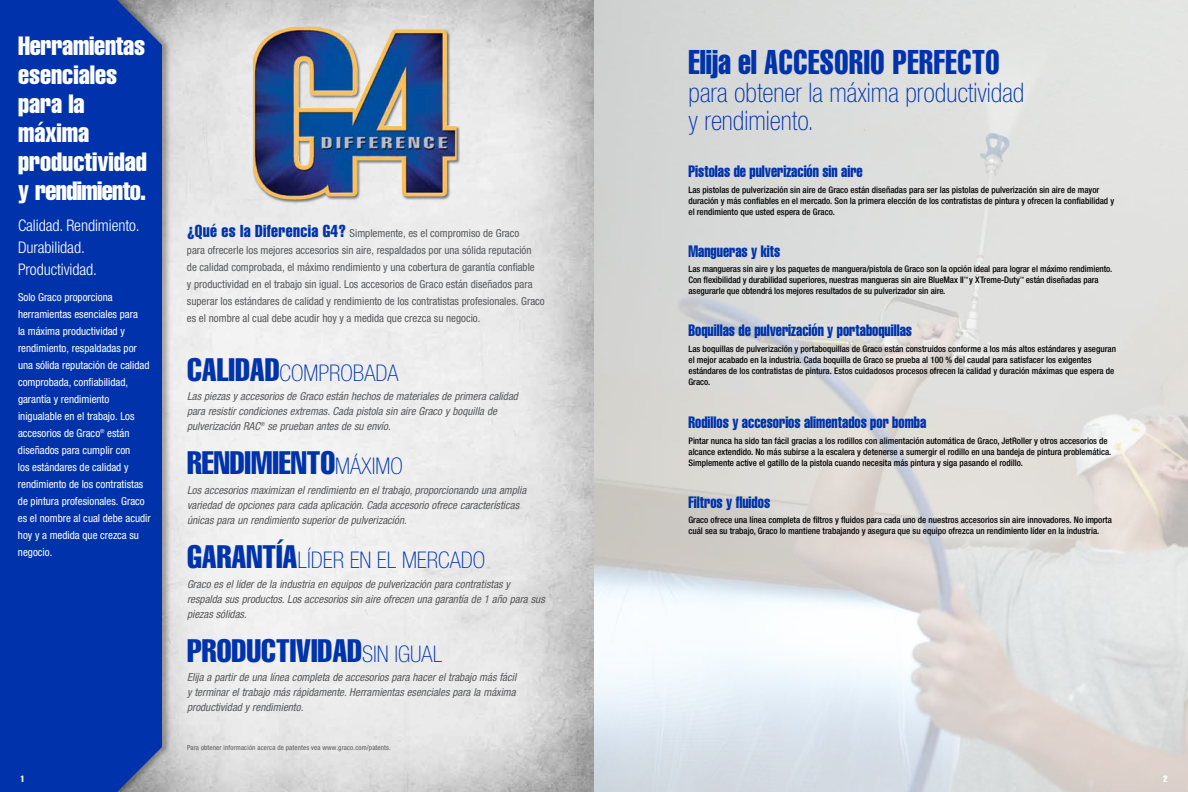
<style>
.page{position:relative;width:1188px;height:792px;background:#fff}
.page>*{position:absolute;margin:0;border:0;box-sizing:border-box;transform-origin:0 0}
.t1{font:33.8px "Helvetica LT Std Comp";letter-spacing:.02em;color:#0033ab;scale:.9 1}
.t2{font:32px "Helvetica LT Std Comp";color:#0033ab}
.t3{font:100 condensed 27px/28px "Helvetica Neue LT Std";color:#0033ab}
.t4{font:26px/29px "Helvetica LT Std Comp";color:#fff}
.t5{font:100 condensed 23px "Helvetica Neue LT Std";color:#0033ab}
.t6{font:16.2px "Helvetica LT Std Comp";color:#0033ab;scale:.9 1}
.t7{font:300 condensed 16px/22px "Helvetica Neue LT Std";letter-spacing:-.005em;color:#fff}
.t8{font:italic condensed 11px/15px "Helvetica Neue LT Std";color:#58595b}
.t9{font:condensed 11px/17px "Helvetica Neue LT Std";color:#58595b}
.t10{font:condensed 11px/17px "Helvetica Neue LT Std";color:#fff}
.t11{font:500 condensed 9px/11px "Helvetica Neue LT Std";color:#000}
.t12{font:9px "Helvetica LT Std Comp";color:#fff}
.t13{font:condensed 7px "Helvetica Neue LT Std";letter-spacing:.02em;color:#58595b}
.s1{font-family:"Helvetica LT Std Comp";font-stretch:normal;font-size:17px;color:#0033ab}
.s2{font-family:"Helvetica LT Std Comp";font-weight:400;font-stretch:normal;font-size:32px}
.s3{font-family:"Helvetica Neue LT Std";font-weight:100;font-stretch:condensed;font-size:23px}
</style>
<div class="page">
<div style="left:252px;top:26px;width:209px;height:178px;background:#000;opacity:.5"></div>
<img style="left:253px;top:27px;width:204px;height:173px">
<div style="left:0;top:0;width:172px;height:792px;background:#000;opacity:.3"></div>
<div style="left:0;top:0;width:162px;height:792px;background:#0033ab"></div>
<h3 class="t4" style="left:18px;top:31px;width:131px">Herramientas esenciales para la máxima productividad y rendimiento.</h3>
<h3 class="t7" style="left:18px;top:214px;width:123px">Calidad. Rendimiento.<br>Durabilidad.<br>Productividad.</h3>
<p class="t10" style="left:18px;top:288px;width:134px">Solo Graco proporciona herramientas esenciales para<br>la máxima productividad y rendimiento, respaldadas por una sólida reputación de calidad comprobada, confiabilidad, garantía y rendimiento inigualable en el trabajo. Los accesorios de Graco<sup>®</sup> están diseñados para cumplir con<br>los estándares de calidad y rendimiento de los contratistas de pintura profesionales. Graco es el nombre al cual debe acudir hoy y a medida que crezca su negocio.</p>
<p class="t9" style="left:187px;top:225px;width:359px"><span class="s1">¿Qué es la Diferencia G4?</span> Simplemente, es el compromiso de Graco<br>para ofrecerle los mejores accesorios sin aire, respaldados por una sólida reputación<br>de calidad comprobada, el máximo rendimiento y una cobertura de garantía confiable<br>y productividad en el trabajo sin igual. Los accesorios de Graco están diseñados para superar los estándares de calidad y rendimiento de los contratistas profesionales. Graco es el nombre al cual debe acudir hoy y a medida que crezca su negocio.</p>
<h3 class="t5" style="left:187px;top:360px;width:213px"><span class="s2">CALIDAD</span>COMPROBADA</h3>
<p class="t8" style="left:187px;top:389px;width:332px">Las piezas y accesorios de Graco están hechos de materiales de primera calidad para resistir condiciones extremas. Cada pistola sin aire Graco y boquilla de pulverización RAC<sup>®</sup> se prueban antes de su envío.</p>
<h2 class="t2" style="left:187px;top:443px;width:217px">RENDIMIENTO<span class="s3">MÁXIMO</span></h2>
<p class="t8" style="left:187px;top:483px;width:341px">Los accesorios maximizan el rendimiento en el trabajo, proporcionando una amplia variedad de opciones para cada aplicación. Cada accesorio ofrece características únicas para un rendimiento superior de pulverización.</p>
<h3 class="t5" style="left:187px;top:547px;width:300px"><span class="s2">GARANTÍA</span>LÍDER EN EL MERCADO</h3>
<p class="t8" style="left:187px;top:577px;width:359px">Graco es el líder de la industria en equipos de pulverización para contratistas y respalda sus productos. Los accesorios sin aire ofrecen una garantía de 1 año para sus piezas sólidas.</p>
<h2 class="t2" style="left:187px;top:630px;width:257px">PRODUCTIVIDAD<span class="s3">SIN IGUAL</span></h2>
<p class="t8" style="left:187px;top:670px;width:331px;text-align:justify">Elija a partir de una línea completa de accesorios para hacer el trabajo más fácil y terminar el trabajo más rápidamente. Herramientas esenciales para la máxima productividad y rendimiento.</p>
<p class="t13" style="left:187px;top:743px;width:205px">Para obtener información acerca de patentes vea www.graco.com/patents.</p>
<h1 class="t1" style="left:688px;top:41px;width:347px">Elija el ACCESORIO PERFECTO</h1>
<h3 class="t3" style="left:689px;top:79px;width:337px">para obtener la máxima productividad y rendimiento.</h3>
<h3 class="t6" style="left:688px;top:161px;width:195px">Pistolas de pulverización sin aire</h3>
<p class="t11" style="left:688px;top:184px;width:427px">Las pistolas de pulverización sin aire de Graco están diseñadas para ser las pistolas de pulverización sin aire de mayor duración y más confiables en el mercado. Son la primera elección de los contratistas de pintura y ofrecen la confiabilidad y el rendimiento que usted espera de Graco.</p>
<h3 class="t6" style="left:688px;top:241px;width:104px">Mangueras y kits</h3>
<p class="t11" style="left:688px;top:264px;width:425px">Las mangueras sin aire y los paquetes de manguera/pistola de Graco son la opción ideal para lograr el máximo rendimiento.<br>Con flexibilidad y durabilidad superiores, nuestras mangueras sin aire BlueMax II<sup>™</sup> y XTreme-Duty<sup>™</sup> están diseñadas para asegurarle que obtendrá los mejores resultados de su pulverizador sin aire.</p>
<h3 class="t6" style="left:688px;top:320px;width:250px">Boquillas de pulverización y portaboquillas</h3>
<p class="t11" style="left:688px;top:343px;width:429px">Las boquillas de pulverización y portaboquillas de Graco están construidos conforme a los más altos estándares y aseguran el mejor acabado en la industria. Cada boquilla de Graco se prueba al 100 % del caudal para satisfacer los exigentes estándares de los contratistas de pintura. Estos cuidadosos procesos ofrecen la calidad y duración máximas que espera de Graco.</p>
<h3 class="t6" style="left:688px;top:412px;width:266px">Rodillos y accesorios alimentados por bomba</h3>
<p class="t11" style="left:688px;top:435px;width:424px">Pintar nunca ha sido tan fácil gracias a los rodillos con alimentación automática de Graco, JetRoller y otros accesorios de alcance extendido. No más subirse a la escalera y detenerse a sumergir el rodillo en una bandeja de pintura problemática.<br>Simplemente active el gatillo de la pistola cuando necesita más pintura y siga pasando el rodillo.</p>
<h3 class="t6" style="left:688px;top:492px;width:92px">Filtros y fluidos</h3>
<p class="t11" style="left:688px;top:515px;width:425px">Graco ofrece una línea completa de filtros y fluidos para cada uno de nuestros accesorios sin aire innovadores. No importa cuál sea su trabajo, Graco lo mantiene trabajando y asegura que su equipo ofrezca un rendimiento líder en la industria.</p>
<p class="t12" style="left:20px;top:773px;width:6px">1</p>
<p class="t12" style="left:1163px;top:773px;width:6px">2</p>
</div>
